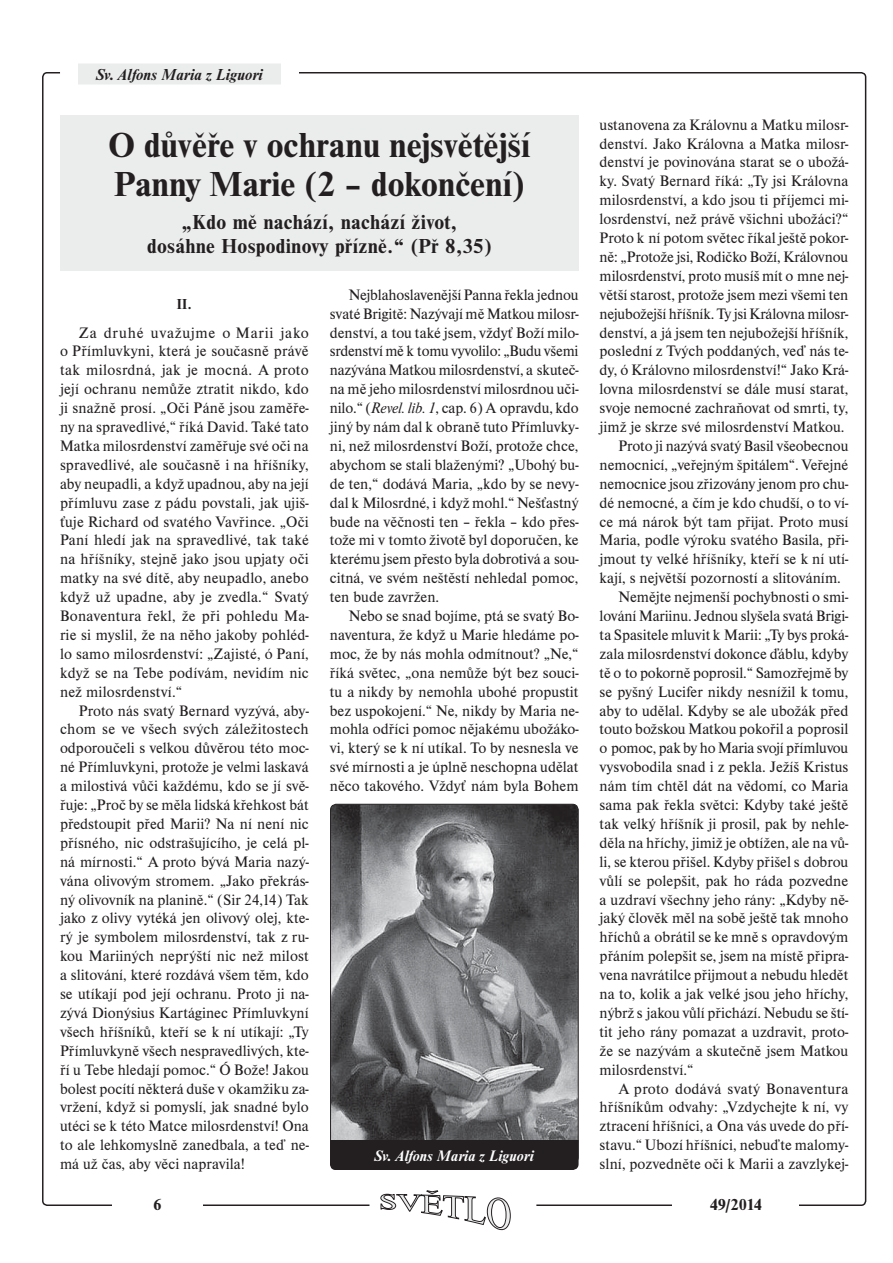
<style>
.page{position:relative;width:893px;height:1263px;background:#fff}
.page>*{position:absolute;margin:0;border:0;box-sizing:border-box;transform-origin:0 0}
.t1{font:700 36px/39px "Nimbus Rom DEE";color:#231f20}
.t2{font:700 21px/24px "Nimbus Rom DEE";letter-spacing:.01em;color:#231f20;text-align:center}
.t3{font:italic 700 16.5px "Nimbus Rom DEE";color:#231f20}
.t4{font:700 16.5px "Nimbus Rom DEE";letter-spacing:-.025em;color:#231f20}
.t5{font:15.75px/18.9px "Nimbus Rom DEE";color:#231f20;text-align:justify}
.t6{font:15.75px "Nimbus Rom DEE";letter-spacing:.02em;color:#231f20}
.t7{font:italic 700 15.75px "Nimbus Rom DEE";color:#fff}
.t8{font:700 15px "Nimbus Rom DEE";color:#231f20}
.s1{font-style:italic}
</style>
<div class="page">
<svg style="left:380px;top:1190px;width:131px;height:41px"></svg>
<div style="left:78px;top:64px;width:203px;height:21px;background:#ebecec"></div>
<div style="left:60px;top:115px;width:518px;height:156px;background:#ebecec"></div>
<img style="left:330px;top:804px;width:248px;height:337px">
<div style="left:330px;top:804px;width:248px;height:359px;border:1px solid #231f20;border-radius:6px"></div>
<div style="left:330px;top:1141px;width:248px;height:29px;background:#231f20"></div>
<p class="t3" style="left:96px;top:68px;width:168px">Sv. Alfons Maria z Liguori</p>
<h1 class="t1" style="left:108px;top:129px;width:423px">O důvěře v ochranu nejsvětější<br>Panny Marie (2 – dokončení)</h1>
<h2 class="t2" style="left:147px;top:212px;width:345px">„Kdo mě nachází, nachází život, dosáhne Hospodinovy přízně.“ (Př 8,35)</h2>
<p class="t8" style="left:177px;top:298px;width:17px">II.</p>
<p class="t5" style="left:60px;top:324px;width:250px;text-indent:19px">Za druhé uvažujme o Marii jako o Přímluvkyni, která je současně právě tak milosrdná, jak je mocná. A proto její ochranu nemůže ztratit nikdo, kdo ji snažně prosí. „Oči Páně jsou zaměře&shy;ny na spravedlivé,“ říká David. Také tato Matka milosrdenství zaměřuje své oči na spravedlivé, ale současně i na hříšníky, aby neupadli, a když upadnou, aby na její přímluvu zase z pádu povstali, jak ujiš&shy;ťuje Richard od svatého Vavřince. „Oči Paní hledí jak na spravedlivé, tak také na hříšníky, stejně jako jsou upjaty oči matky na své dítě, aby neupadlo, anebo když už upadne, aby je zvedla.“ Svatý Bonaventura řekl, že při pohledu Ma&shy;rie si myslil, že na něho jakoby pohléd&shy;lo samo milosrdenství: „Zajisté, ó Paní, když se na Tebe podívám, nevidím nic než milosrdenství.“</p>
<p class="t5" style="left:60px;top:702px;width:250px;text-indent:19px">Proto nás svatý Bernard vyzývá, aby&shy;chom se ve všech svých záležitostech odporoučeli s velkou důvěrou této moc&shy;né Přímluvkyni, protože je velmi laskavá a milostivá vůči každému, kdo se jí svě&shy;řuje: „Proč by se měla lidská křehkost bát předstoupit před Marii? Na ní není nic přísného, nic odstrašujícího, je celá pl&shy;ná mírnosti.“ A proto bývá Maria nazý&shy;vána olivovým stromem. „Jako překrás&shy;ný olivovník na planině.“ (Sir 24,14) Tak jako z olivy vytéká jen olivový olej, kte&shy;rý je symbolem milosrdenství, tak z ru&shy;kou Mariiných neprýští nic než milost a slitování, které rozdává všem těm, kdo se utíkají pod její ochranu. Proto ji na&shy;zývá Dioný sius Kartáginec Přímluvkyní všech hříšníků, kteří se k ní utíkají: „Ty Přímluvkyně všech nespravedlivých, kte&shy;ří u Tebe hledají pomoc.“ Ó Bože! Jakou bolest pocítí některá duše v okamžiku za&shy;vržení, když si pomyslí, jak snadné bylo utéci se k této Matce milosrdenství! Ona to ale lehkomyslně zanedbala, a teď ne&shy;má už čas, aby věci napravila!</p>
<p class="t5" style="left:330px;top:286px;width:250px;text-indent:19px">Nejblahoslavenější Panna řekla jednou svaté Brigitě: Nazývají mě Matkou milosr&shy;denství, a tou také jsem, vždyť Boží milo&shy;srdenství mě k tomu vyvolilo: „Budu všemi nazývána Matkou milosrdenství, a skuteč&shy;na mě jeho milosrdenství milosrdnou uči&shy;nilo.“ (<span class="s1">Revel. lib. 1</span>, cap. 6) A opravdu, kdo jiný by nám dal k obraně tuto Přímluvky&shy;ni, než milosrdenství Boží, protože chce, abychom se stali blaženými? „Ubohý bu&shy;de ten,“ dodává Maria, „kdo by se nevy&shy;dal k Milosrdné, i když mohl.“ Nešťastný bude na věčnosti ten – řekla – kdo přes&shy;tože mi v tomto životě byl doporučen, ke kterému jsem přesto byla dobrotivá a sou&shy;citná, ve svém neštěstí nehledal pomoc, ten bude zavržen.</p>
<p class="t5" style="left:330px;top:608px;width:250px;text-indent:19px">Nebo se snad bojíme, ptá se svatý Bo&shy;naventura, že když u Marie hledáme po&shy;moc, že by nás mohla odmítnout? „Ne,“ říká světec, „ona nemůže být bez souci&shy;tu a nikdy by nemohla ubohé propustit bez uspokojení.“ Ne, nikdy by Maria ne&shy;mohla odříci pomoc nějakému ubožáko&shy;vi, který se k ní utíkal. To by nesnesla ve své mírnosti a je úplně neschopna udělat něco takového. Vždyť nám byla Bohem</p>
<p class="t7" style="left:374px;top:1149px;width:161px">Sv. Alfons Maria z Liguori</p>
<p class="t5" style="left:599px;top:116px;width:250px">ustanovena za Královnu a Matku milosr-</p>
<p class="t5" style="left:599px;top:135px;width:250px">denství. Jako Královna a Matka milosr-</p>
<p class="t5" style="left:599px;top:154px;width:250px">denství je povinována starat se o ubožá-</p>
<p class="t5" style="left:599px;top:173px;width:250px">ky. Svatý Bernard říká: „Ty jsi Královna</p>
<p class="t5" style="left:599px;top:192px;width:250px">milosrdenství, a kdo jsou ti příjemci mi-</p>
<p class="t5" style="left:599px;top:211px;width:250px">losrdenství, než právě všichni ubožáci?“</p>
<p class="t5" style="left:599px;top:230px;width:250px">Proto k ní potom světec říkal ještě pokor-</p>
<p class="t5" style="left:599px;top:249px;width:250px">ně: „Protože jsi, Rodičko Boží, Královnou</p>
<p class="t5" style="left:599px;top:267px;width:250px">milosrdenství, proto musíš mít o mne nej-</p>
<p class="t5" style="left:599px;top:286px;width:250px">větší starost, protože jsem mezi všemi ten</p>
<p class="t5" style="left:599px;top:305px;width:250px">nejubožejší hříšník. Ty jsi Královna milosr-</p>
<p class="t5" style="left:599px;top:324px;width:250px">denství, a já jsem ten nejubožejší hříšník,</p>
<p class="t5" style="left:599px;top:343px;width:250px">poslední z Tvých poddaných, veď nás te-</p>
<p class="t5" style="left:599px;top:362px;width:250px">dy, ó Královno milosrdenství!“ Jako Krá-</p>
<p class="t5" style="left:599px;top:381px;width:250px">lovna milosrdenství se dále musí starat,</p>
<p class="t5" style="left:599px;top:400px;width:250px">svoje nemocné zachraňovat od smrti, ty,</p>
<p class="t5" style="left:599px;top:419px;width:246px">jimž je skrze své milosrdenství Matkou.</p>
<p class="t5" style="left:618px;top:438px;width:231px">Proto ji nazývá svatý Basil všeobecnou</p>
<p class="t5" style="left:599px;top:456px;width:250px">nemocnicí, „veřejným špitálem“. Veřejné</p>
<p class="t5" style="left:599px;top:475px;width:250px">nemocnice jsou zřizovány jenom pro chu-</p>
<p class="t5" style="left:599px;top:494px;width:250px">dé nemocné, a čím je kdo chudší, o to ví-</p>
<p class="t5" style="left:599px;top:513px;width:250px">ce má nárok být tam přijat. Proto musí</p>
<p class="t5" style="left:599px;top:532px;width:250px">Maria, podle výroku svatého Basila, při-</p>
<p class="t5" style="left:599px;top:551px;width:250px">jmout ty velké hříšníky, kteří se k ní utí-</p>
<p class="t5" style="left:599px;top:570px;width:243px">kají, s největší pozorností a slitováním.</p>
<p class="t5" style="left:618px;top:589px;width:231px">Nemějte nejmenší pochybnosti o smi-</p>
<p class="t5" style="left:599px;top:608px;width:250px">lování Mariinu. Jednou slyšela svatá Brigi-</p>
<p class="t5" style="left:599px;top:627px;width:250px">ta Spasitele mluvit k Marii: „Ty bys proká-</p>
<p class="t5" style="left:599px;top:645px;width:250px">zala milosrdenství dokonce ďáblu, kdyby</p>
<p class="t5" style="left:599px;top:664px;width:250px">tě o to pokorně poprosil.“ Samozřejmě by</p>
<p class="t5" style="left:599px;top:683px;width:250px">se pyšný Lucifer nikdy nesnížil k tomu,</p>
<p class="t5" style="left:599px;top:702px;width:250px">aby to udělal. Kdyby se ale ubožák před</p>
<p class="t5" style="left:599px;top:721px;width:250px">touto božskou Matkou pokořil a poprosil</p>
<p class="t5" style="left:599px;top:740px;width:250px">o pomoc, pak by ho Maria svojí přímluvou</p>
<p class="t5" style="left:599px;top:759px;width:250px">vysvobodila snad i z pekla. Ježíš Kristus</p>
<p class="t5" style="left:599px;top:778px;width:250px">nám tím chtěl dát na vědomí, co Maria</p>
<p class="t5" style="left:599px;top:797px;width:250px">sama pak řekla světci: Kdyby také ještě</p>
<p class="t5" style="left:599px;top:816px;width:250px">tak velký hříšník ji prosil, pak by nehle-</p>
<p class="t5" style="left:599px;top:834px;width:250px">děla na hříchy, jimiž je obtížen, ale na vů-</p>
<p class="t5" style="left:599px;top:853px;width:250px">li, se kterou přišel. Kdyby přišel s dobrou</p>
<p class="t5" style="left:599px;top:872px;width:250px">vůlí se polepšit, pak ho ráda pozvedne</p>
<p class="t5" style="left:599px;top:891px;width:250px">a uzdraví všechny jeho rány: „Kdyby ně-</p>
<p class="t5" style="left:599px;top:910px;width:250px">jaký člověk měl na sobě ještě tak mnoho</p>
<p class="t5" style="left:599px;top:929px;width:250px">hříchů a obrátil se ke mně s opravdovým</p>
<p class="t5" style="left:599px;top:948px;width:250px">přáním polepšit se, jsem na místě připra-</p>
<p class="t5" style="left:599px;top:967px;width:250px">vena navrátilce přijmout a nebudu hledět</p>
<p class="t5" style="left:599px;top:986px;width:250px">na to, kolik a jak velké jsou jeho hříchy,</p>
<p class="t5" style="left:599px;top:1005px;width:250px">nýbrž s jakou vůlí přichází. Nebudu se ští-</p>
<p class="t5" style="left:599px;top:1023px;width:250px">tit jeho rány pomazat a uzdravit, proto-</p>
<p class="t5" style="left:599px;top:1042px;width:250px">že se nazývám a skutečně jsem Matkou</p>
<p class="t5" style="left:599px;top:1061px;width:95px">milosrdenství.“</p>
<p class="t6" style="left:618px;top:1082px;width:231px">A proto dodává svatý Bonaventura</p>
<p class="t5" style="left:599px;top:1099px;width:250px">hříšníkům odvahy: „Vzdychejte k ní, vy</p>
<p class="t5" style="left:599px;top:1118px;width:250px">ztracení hříšníci, a Ona vás uvede do pří-</p>
<p class="t5" style="left:599px;top:1137px;width:250px">stavu.“ Ubozí hříšníci, nebuďte malomy-</p>
<p class="t5" style="left:599px;top:1156px;width:250px">slní, pozvedněte oči k Marii a zavzlykej-</p>
<p class="t4" style="left:153px;top:1198px;width:10px">6</p>
<p class="t4" style="left:709px;top:1198px;width:54px">49/2014</p>
</div>
